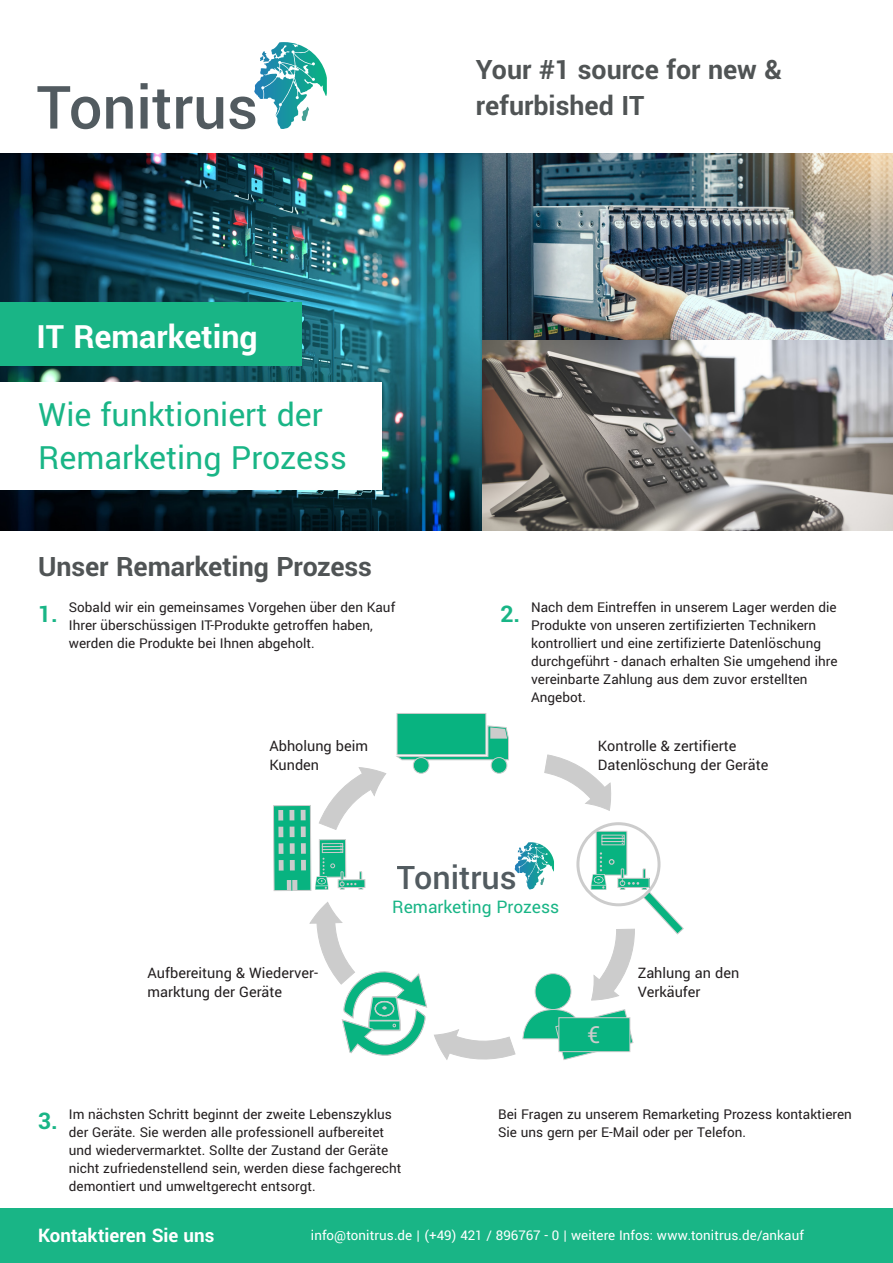
<style>
.page{position:relative;width:893px;height:1263px;background:#fff}
.page>*{position:absolute;margin:0;border:0;box-sizing:border-box;transform-origin:0 0}
.t1{font:500 66.3px "Yantramanav";color:#525b60}
.t2{font:500 35.85px "Yantramanav";color:#525b60}
.t3{font:35.7px/42.8px "Yantramanav";color:#19b586}
.t4{font:700 35.7px "Yantramanav";color:#fff}
.t5{font:700 29.7px/35.7px "Yantramanav";color:#505455}
.t6{font:26.1px "Yantramanav";color:#ccc}
.t7{font:700 25.5px "Yantramanav";color:#19b586}
.t8{font:700 20.85px "Yantramanav";color:#fff}
.t9{font:19.35px "Yantramanav";color:#19b586}
.t10{font:16.05px/19.4px "Yantramanav";color:#231f20}
.t11{font:15px/18px "Yantramanav";color:#231f20}
.t12{font:14.85px "Yantramanav";letter-spacing:.005em;color:#fff}
</style>
<div class="page">
<div style="left:397px;top:713px;width:89px;height:42px;background:#08b380"></div>
<div style="left:397px;top:713px;width:89px;height:42px;border:1px solid #ccc"></div>
<div style="left:413px;top:757px;width:16px;height:16px;background:#08b380;border-radius:50%"></div>
<div style="left:413px;top:757px;width:16px;height:16px;border:1px solid #ccc;border-radius:50%"></div>
<div style="left:491px;top:757px;width:16px;height:16px;background:#08b380;border-radius:50%"></div>
<div style="left:491px;top:757px;width:16px;height:16px;border:1px solid #ccc;border-radius:50%"></div>
<svg style="left:396px;top:725px;width:113px;height:35px"></svg>
<svg style="left:434px;top:1029px;width:82px;height:31px"></svg>
<svg style="left:273px;top:767px;width:114px;height:124px"></svg>
<svg style="left:544px;top:754px;width:67px;height:57px"></svg>
<svg style="left:598px;top:833px;width:27px;height:19px"></svg>
<div style="left:596px;top:831px;width:31px;height:44px;border:1px solid #ccc"></div>
<div style="left:601px;top:838px;width:24px;height:4px;border:1px solid #ccc"></div>
<div style="left:601px;top:841px;width:24px;height:4px;border:1px solid #ccc"></div>
<svg style="left:590px;top:852px;width:94px;height:149px"></svg>
<div style="left:576px;top:822px;width:84px;height:84px;border:3px solid #ccc;border-radius:50%"></div>
<div style="left:535px;top:974px;width:36px;height:35px;background:#08b380;border-radius:50%"></div>
<div style="left:535px;top:973px;width:36px;height:37px;border:1px solid #ccc;border-radius:50%"></div>
<svg style="left:309px;top:902px;width:118px;height:154px"></svg>
<img style="left:0;top:153px;width:893px;height:378px">
<svg style="left:254px;top:42px;width:61px;height:79px"></svg>
<svg style="left:515px;top:842px;width:33px;height:43px"></svg>
<div style="left:0;top:1208px;width:893px;height:55px;background:#19b586"></div>
<div style="left:0;top:302px;width:302px;height:64px;background:#19b586"></div>
<div style="left:0;top:382px;width:381px;height:108px;background:#fff"></div>
<svg style="left:522px;top:1009px;width:111px;height:51px"></svg>
<h1 class="t1" style="left:37px;top:67px;width:223px">Tonitrus</h1>
<h3 class="t4" style="left:37px;top:315px;width:222px">IT Remarketing</h3>
<h3 class="t3" style="left:38px;top:394px;width:310px">Wie funktioniert der<br>Remarketing Prozess</h3>
<h3 class="t5" style="left:38px;top:549px;width:335px">Unser Remarketing Prozess</h3>
<h3 class="t7" style="left:38px;top:599px;width:21px">1.</h3>
<p class="t11" style="left:69px;top:599px;width:328px">Sobald wir ein gemeinsames Vorgehen über den Kauf<br>Ihrer überschüssigen IT-Produkte getroffen haben, werden die Produkte bei Ihnen abgeholt.</p>
<h3 class="t5" style="left:476px;top:53px;width:308px">Your #1 source for new &amp; refurbished IT</h3>
<h3 class="t7" style="left:500px;top:598px;width:21px">2.</h3>
<p class="t11" style="left:531px;top:598px;width:308px">Nach dem Eintreffen in unserem Lager werden die Produkte von unseren zertifizierten Technikern kontrolliert und eine zertifizierte Datenlöschung durchgeführt - danach erhalten Sie umgehend ihre vereinbarte Zahlung aus dem zuvor erstellten Angebot.</p>
<p class="t10" style="left:269px;top:736px;width:100px">Abholung beim<br>Kunden</p>
<p class="t10" style="left:598px;top:736px;width:172px">Kontrolle &amp; zertifierte<br>Datenlöschung der Geräte</p>
<h2 class="t2" style="left:397px;top:856px;width:122px">Tonitrus</h2>
<p class="t10" style="left:148px;top:963px;width:172px">Aufbereitung &amp; Wiederver&shy;marktung der Geräte</p>
<p class="t9" style="left:392px;top:895px;width:168px">Remarketing Prozess</p>
<h3 class="t6" style="left:587px;top:1019px;width:15px">€</h3>
<p class="t10" style="left:638px;top:963px;width:103px">Zahlung an den<br>Verkäufer</p>
<h3 class="t7" style="left:38px;top:1105px;width:21px">3.</h3>
<p class="t11" style="left:69px;top:1106px;width:334px">Im nächsten Schritt beginnt der zweite Lebenszyklus der Geräte. Sie werden alle professionell aufbereitet und wiedervermarktet. Sollte der Zustand der Geräte nicht zufriedenstellend sein, werden diese fachgerecht demontiert und umweltgerecht entsorgt.</p>
<p class="t11" style="left:498px;top:1106px;width:355px">Bei Fragen zu unserem Remarketing Prozess kontaktieren<br>Sie uns gern per E-Mail oder per Telefon.</p>
<h3 class="t8" style="left:38px;top:1223px;width:178px">Kontaktieren Sie uns</h3>
<p class="t12" style="left:311px;top:1226px;width:495px">info@tonitrus.de | (+49) 421 / 896767 - 0 | weitere Infos: www.tonitrus.de/ankauf</p>
</div>
